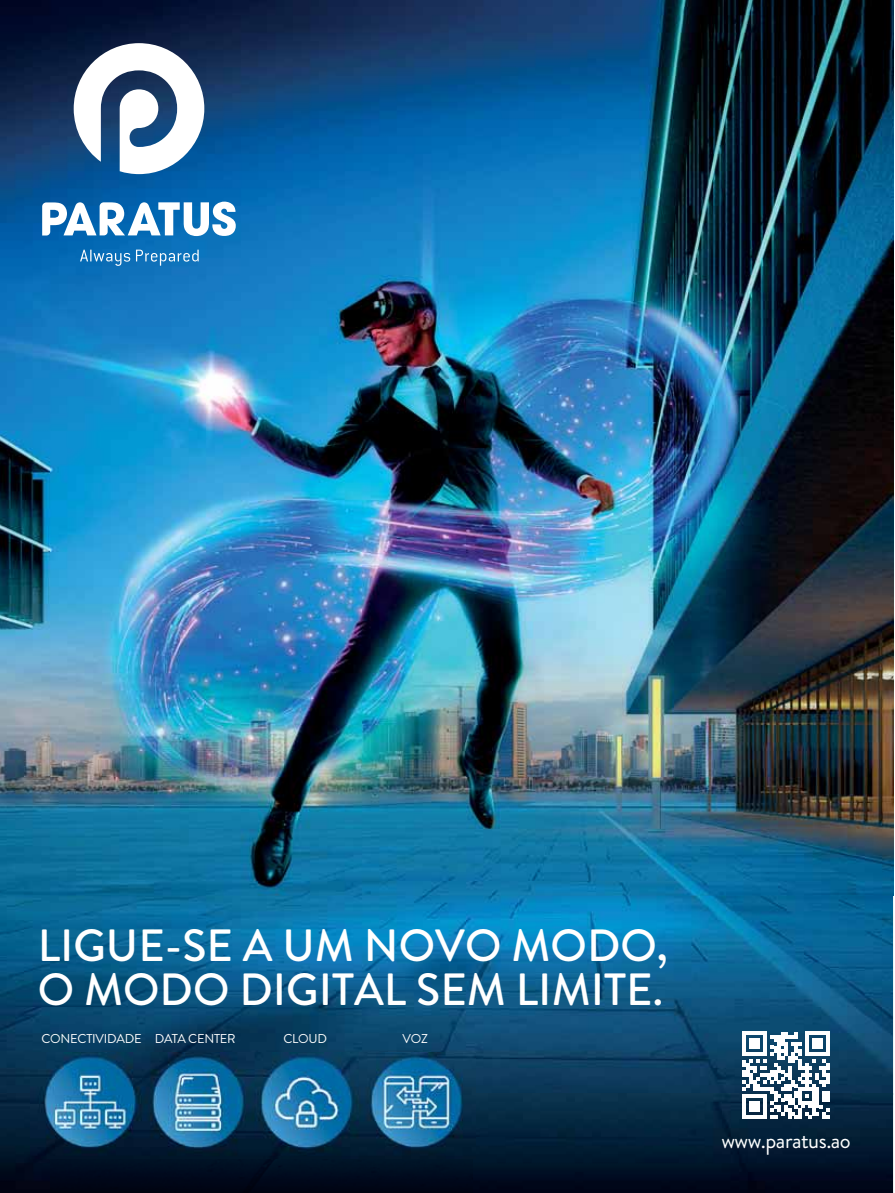
<style>
.page{position:relative;width:895px;height:1193px;background:#fff}
.page>*{position:absolute;margin:0;border:0;box-sizing:border-box;transform-origin:0 0}
.t1{font:500 45.15px/44px "Brandon Grotesque";color:#fff}
.t2{font:22.65px "Brandon Grotesque";letter-spacing:-.025em;color:#fff}
.t3{font:12.9px "Brandon Grotesque";letter-spacing:-.02em;color:#fff}
</style>
<div class="page">
<img style="left:0;top:0;width:893px;height:1094px">
<svg style="left:74px;top:43px;width:130px;height:131px"></svg>
<svg style="left:42px;top:202px;width:194px;height:34px"></svg>
<svg style="left:80px;top:250px;width:50px;height:16px"></svg>
<svg style="left:136px;top:250px;width:63px;height:16px"></svg>
<img style="left:0;top:1094px;width:51px;height:99px">
<img style="left:473px;top:1094px;width:420px;height:99px">
<img style="left:51px;top:1158px;width:422px;height:35px">
<img style="left:30px;top:1053px;width:445px;height:105px">
<svg style="left:742px;top:1031px;width:87px;height:87px"></svg>
<p class="t1" style="left:38px;top:923px;width:632px">LIGUE-SE A UM NOVO MODO,<br>O MODO DIGITAL SEM LIMITE.</p>
<p class="t3" style="left:41px;top:1031px;width:196px">CONECTIVIDADE DATA CENTER</p>
<p class="t3" style="left:283px;top:1031px;width:45px">CLOUD</p>
<p class="t3" style="left:403px;top:1031px;width:27px">VOZ</p>
<p class="t2" style="left:721px;top:1127px;width:131px">www.paratus.ao</p>
</div>
